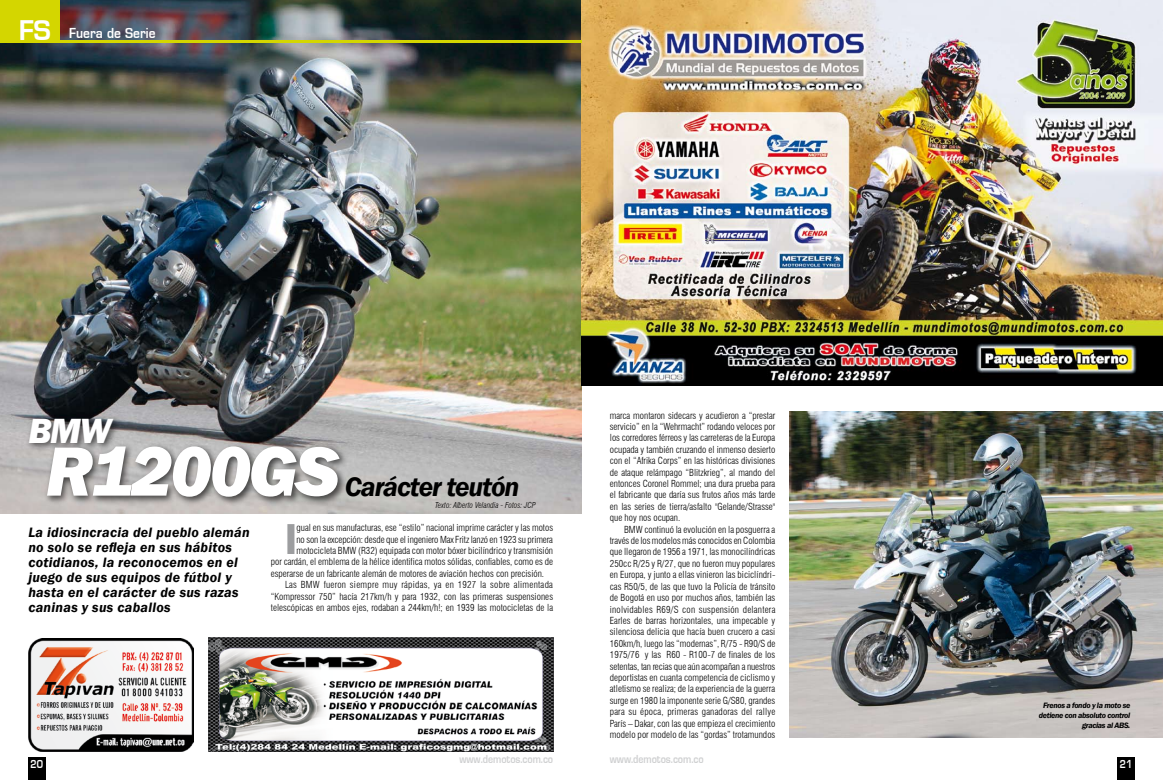
<style>
.page{position:relative;width:1163px;height:780px;background:#fff}
.page>*{position:absolute;margin:0;border:0;box-sizing:border-box;transform-origin:0 0}
.t1{font:italic 800 72px "Franklin Gothic";letter-spacing:-.04em;color:#fff}
.t2{font:900 condensed 39.8px "Swiss 721 BT";color:#9c9d9f}
.t3{font:italic 800 36px "Franklin Gothic";color:#fff}
.t4{font:italic 600 27.5px "Franklin Gothic";letter-spacing:-.04em;color:#000}
.t5{font:700 15px "Eurose Cond";color:#fff}
.t6{font:italic 600 14px/15px "Franklin Gothic";letter-spacing:.02em;color:#000}
.t7{font:12px "Eurose Cond";color:#cfd0d1;scale:1.12 1}
.t8{font:12px "Eurose Cond";color:#fff;scale:1.12 1}
.t9{font:300 condensed 9.5px/11.4px "Swiss 721 BT";color:#000;text-align:justify}
.t10{font:300 condensed 9.5px "Swiss 721 BT";letter-spacing:.025em;color:#000}
.t11{font:italic 600 8px/10px "Franklin Gothic";letter-spacing:-.04em;color:#000;text-align:right}
.t12{font:italic 300 condensed 8px "Swiss 721 BT";color:#000}
.s1{font-family:"Eurose";font-weight:400;font-size:29.5px}
</style>
<div class="page">
<div style="left:28px;top:757px;width:17px;height:23px;background:#000"></div>
<div style="left:1117px;top:757px;width:17px;height:23px;background:#000"></div>
<img style="left:789px;top:412px;width:373px;height:325px">
<img style="left:0;top:0;width:581px;height:513px">
<img style="left:581px;top:0;width:581px;height:386px">
<img style="left:28px;top:638px;width:165px;height:113px">
<img style="left:208px;top:637px;width:345px;height:114px">
<div style="left:25px;top:413px;width:98px;height:40px;background:#000;opacity:.65"></div>
<div style="left:43px;top:442px;width:306px;height:65px;background:#000;opacity:.65"></div>
<hr style="left:0;top:40px;width:581px;height:3px;background:#d4d600">
<div style="left:0;top:0;width:60px;height:43px;background:#d4d600"></div>
<h3 class="t5" style="left:19px;top:24px;width:138px"><span class="s1">FS</span> Fuera de Serie</h3>
<h3 class="t3" style="left:28px;top:407px;width:84px">BMW</h3>
<h1 class="t1" style="left:46px;top:424px;width:295px">R1200GS</h1>
<h3 class="t4" style="left:345px;top:469px;width:176px">Carácter teutón</h3>
<p class="t12" style="left:435px;top:500px;width:102px">Texto: Alberto Velandia - Fotos: JCP</p>
<h3 class="t6" style="left:28px;top:524px;width:223px">La idiosincracia del pueblo alemán no solo se refleja en sus hábitos cotidianos, la reconocemos en el juego de sus equipos de fútbol y hasta en el carácter de sus razas caninas y sus caballos</h3>
<h2 class="t2" style="left:285px;top:515px;width:13px">I</h2>
<p class="t9" style="left:296px;top:522px;width:258px">gual en sus manufacturas, ese “estilo” nacional imprime carácter y las motos</p>
<p class="t9" style="left:296px;top:533px;width:258px">no son la excepción: desde que el ingeniero Max Fritz lanzó en 1923 su primera</p>
<p class="t9" style="left:296px;top:545px;width:258px">motocicleta BMW (R32) equipada con motor bóxer bicilíndrico y transmisión</p>
<p class="t9" style="left:271px;top:556px;width:284px">por cardán, el emblema de la hélice identifica motos sólidas, confiables, como es de</p>
<p class="t9" style="left:271px;top:567px;width:275px">esperarse de un fabricante alemán de motores de aviación hechos con precisión.</p>
<p class="t10" style="left:285px;top:579px;width:269px">Las BMW fueron siempre muy rápidas, ya en 1927 la sobre alimentada</p>
<p class="t9" style="left:271px;top:590px;width:284px">“Kompressor 750” hacía 217km/h y para 1932, con las primeras suspensiones</p>
<p class="t9" style="left:271px;top:602px;width:284px">telescópicas en ambos ejes, rodaban a 244km/h!; en 1939 las motocicletas de la</p>
<p class="t8" style="left:30px;top:757px;width:13px">20</p>
<p class="t7" style="left:459px;top:752px;width:85px">www.demotos.com.co</p>
<p class="t9" style="left:609px;top:409px;width:167px">marca montaron sidecars y acudieron a “prestar servicio” en la “Wehrmacht” rodando veloces por los corredores férreos y las carreteras de la Europa ocupada y también cruzando el inmenso desierto con el “Afrika Corps” en las históricas divisiones de ataque relámpago “Blitzkrieg”, al mando del entonces Coronel Rommel; una dura prueba para el fabricante que daría sus frutos años más tarde en las series de tierra/asfalto "Gelande/Strasse" que hoy nos ocupan.</p>
<p class="t9" style="left:609px;top:523px;width:167px;text-indent:14px">BMW continuó la evolución en la posguerra a través de los modelos más conocidos en Colombia que llegaron de 1956 a 1971, las monocilíndricas 250cc R/25 y R/27, que no fueron muy populares en Europa, y junto a ellas vinieron las biciclíndri&shy;cas R50/5, de las que tuvo la Policía de tránsito de Bogotá en uso por muchos años, también las inolvidables R69/S con suspensión delantera Earles de barras horizontales, una impecable y silenciosa delicia que hacía buen crucero a casi 160km/h, luego las “modernas”, R/75 - R90/S de 1975/76 y las R60 - R100-7 de finales de los setentas, tan recias que aún acompañan a nuestros deportistas en cuanta competencia de ciclismo y atletismo se realiza; de la experiencia de la guerra surge en 1980 la imponente serie G/S80, grandes para su época, primeras ganadoras del rallye París – Dakar, con las que empieza el crecimiento modelo por modelo de las “gordas” trotamundos</p>
<p class="t7" style="left:609px;top:752px;width:85px">www.demotos.com.co</p>
<p class="t11" style="left:1038px;top:700px;width:93px">Frenos a fondo y la moto se detiene con absoluto control gracias al ABS.</p>
<p class="t8" style="left:1119px;top:757px;width:13px">21</p>
</div>
